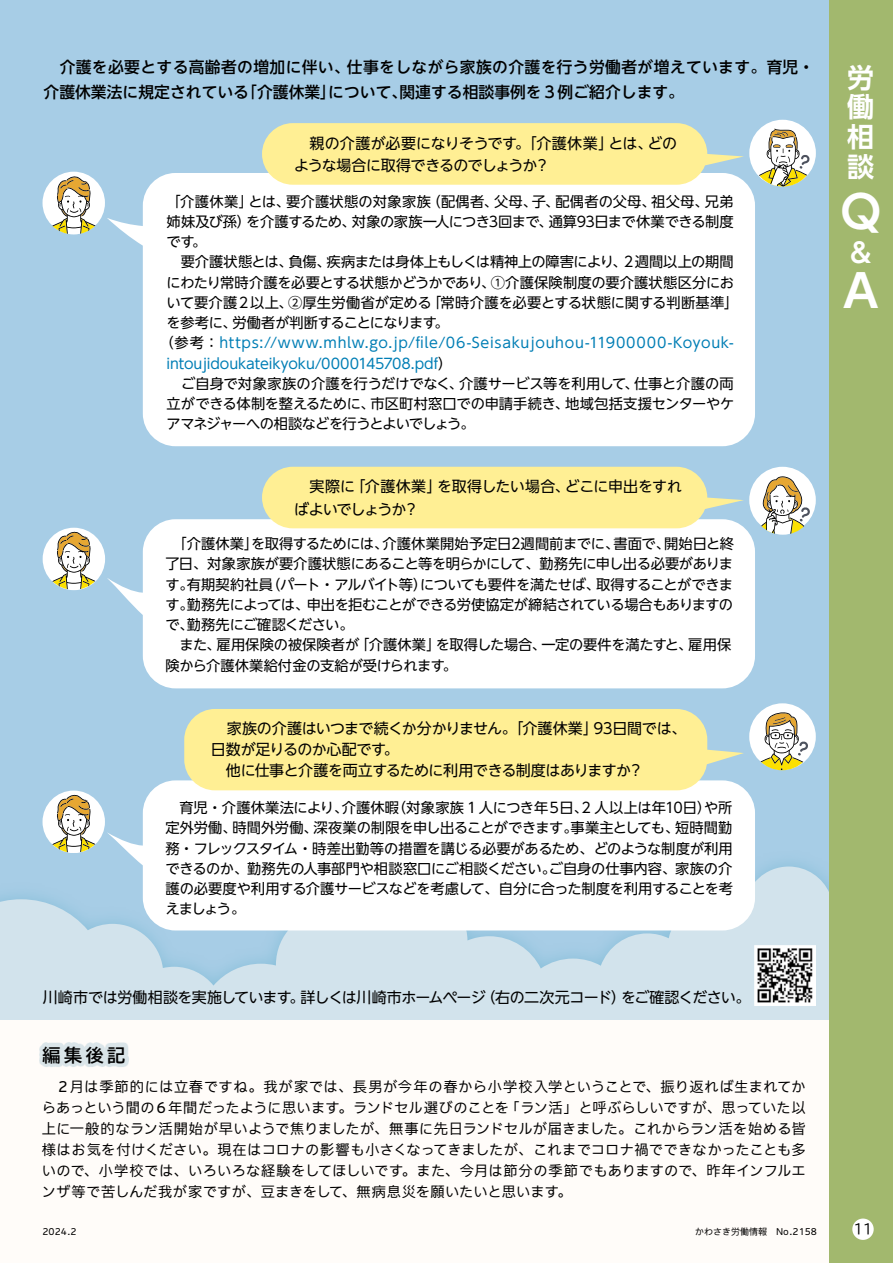
<style>
.page{position:relative;width:893px;height:1263px;background:#fff}
.page>*{position:absolute;margin:0;border:0;box-sizing:border-box;transform-origin:0 0}
.t1{font:700 45px "UD Shin Go NT Pro De";color:#fff}
.t2{font:700 27px/29.7px "UD Shin Go NT Pro De";color:#fff;text-align:justify}
.t3{font:18px "BIZ UDP Gothic Bold";color:#000}
.t4{font:500 15.75px/25.5px "UD Shin Go NT Pro";letter-spacing:.025em;color:#000}
.t5{font:15px/22.5px "UD Shin Go NT Pro";letter-spacing:-.025em;color:#000}
.t6{font:14.25px/20.2px "UD Shin Go NT Pro";letter-spacing:-.02em;color:#000}
.t7{font:100 14.25px/21px "Iwa UCDA Goth Std";letter-spacing:.01em;color:#000;text-align:justify}
.t8{font:14.25px "UD Shin Go NT Pro";color:#000}
.t9{font:14.25px "UD Shin Go NT Pro";letter-spacing:.05em;color:#007eb5}
.t10{font:14.25px "UD Shin Go NT Pro";letter-spacing:.02em;color:#000}
.t11{font:14.25px "UD Shin Go NT Pro";letter-spacing:-.005em;color:#007eb5}
.t12{font:14.25px "UD Shin Go NT Pro";letter-spacing:-.07em;color:#000}
.t13{font:13.5px "BIZ UDP Gothic";color:#000}
.t14{font:100 9px "Iwa UCDA Goth Std";color:#000}
.s1{color:#000}
</style>
<div class="page">
<div style="left:1px;top:0;width:892px;height:1020px;background:#a7cde6"></div>
<svg style="left:1px;top:866px;width:829px;height:397px"></svg>
<div style="left:107px;top:519px;width:648px;height:169px;background:#fff"></div>
<div style="left:107px;top:173px;width:648px;height:273px;background:#fff"></div>
<svg style="left:704px;top:153px;width:40px;height:14px"></svg>
<div style="left:262px;top:123px;width:445px;height:62px;background:#ffef94;border-radius:31px"></div>
<svg style="left:704px;top:497px;width:40px;height:14px"></svg>
<div style="left:262px;top:467px;width:445px;height:61px;background:#ffef94;border-radius:31px"></div>
<svg style="left:107px;top:780px;width:648px;height:150px;background:#f9fbfd"></svg>
<svg style="left:706px;top:749px;width:38px;height:18px"></svg>
<div style="left:184px;top:709px;width:523px;height:81px;background:#ffef94;border-radius:31px"></div>
<div style="left:43px;top:172px;width:62px;height:62px;background:#fff;border-radius:50%"></div>
<div style="left:43px;top:528px;width:62px;height:62px;background:#fff;border-radius:50%"></div>
<svg style="left:43px;top:790px;width:62px;height:63px"></svg>
<svg style="left:45px;top:175px;width:58px;height:59px"></svg>
<svg style="left:45px;top:531px;width:58px;height:59px"></svg>
<svg style="left:45px;top:794px;width:58px;height:59px;background:#d5d3c1"></svg>
<div style="left:749px;top:120px;width:67px;height:66px;background:#fff;border-radius:50%"></div>
<div style="left:749px;top:467px;width:67px;height:66px;background:#fff;border-radius:50%"></div>
<div style="left:749px;top:703px;width:67px;height:67px;background:#fff;border-radius:50%"></div>
<img style="left:755px;top:945px;width:61px;height:61px">
<svg style="left:752px;top:129px;width:62px;height:58px"></svg>
<svg style="left:756px;top:476px;width:54px;height:59px"></svg>
<svg style="left:751px;top:711px;width:61px;height:59px"></svg>
<svg style="left:0;top:0;width:1px;height:1020px"></svg>
<div style="left:39px;top:1042px;width:91px;height:26px;background:#00608c;opacity:.15"></div>
<div style="left:830px;top:0;width:63px;height:1263px;background:#a2b86e"></div>
<div style="left:852px;top:1218px;width:22px;height:22px;background:#fff;border-radius:50%"></div>
<p class="t4" style="left:44px;top:53px;width:772px">　介護を必要とする高齢者の増加に伴い、仕事をしながら家族の介護を行う労働者が増えています。育児・介護休業法に規定されている「介護休業」について、関連する相談事例を３例ご紹介します。</p>
<p class="t5" style="left:294px;top:131px;width:384px">　親の介護が必要になりそうです。「介護休業」とは、どのような場合に取得できるのでしょうか？</p>
<p class="t10" style="left:167px;top:190px;width:569px">「介護休業」とは、要介護状態の対象家族（配偶者、父母、子、配偶者の父母、祖父母、兄弟</p>
<p class="t6" style="left:167px;top:211px;width:569px">姉妹及び孫）を介護するため、対象の家族一人につき3回まで、通算93日まで休業できる制度</p>
<p class="t6" style="left:167px;top:231px;width:41px">です。</p>
<p class="t6" style="left:167px;top:251px;width:569px">　要介護状態とは、負傷、疾病または身体上もしくは精神上の障害により、２週間以上の期間</p>
<p class="t6" style="left:167px;top:272px;width:569px">にわたり常時介護を必要とする状態かどうかであり、①介護保険制度の要介護状態区分にお</p>
<p class="t8" style="left:167px;top:291px;width:573px">いて要介護２以上、②厚生労働省が定める「常時介護を必要とする状態に関する判断基準」</p>
<p class="t6" style="left:167px;top:312px;width:284px">を参考に、労働者が判断することになります。</p>
<p class="t9" style="left:160px;top:331px;width:576px"><span class="s1">（参考：</span>https://www.mhlw.go.jp/file/06-Seisakujouhou-11900000-Koyouk-</p>
<p class="t11" style="left:167px;top:352px;width:287px">intoujidoukateikyoku/0000145708.pdf<span class="s1">）</span></p>
<p class="t8" style="left:167px;top:372px;width:568px">　ご自身で対象家族の介護を行うだけでなく、介護サービス等を利用して、仕事と介護の両</p>
<p class="t6" style="left:167px;top:393px;width:569px">立ができる体制を整えるために、市区町村窓口での申請手続き、地域包括支援センターやケ</p>
<p class="t12" style="left:167px;top:412px;width:309px">アマネジャーへの相談などを行うとよいでしょう。</p>
<p class="t5" style="left:294px;top:475px;width:389px">　実際に「介護休業」を取得したい場合、どこに申出をすればよいでしょうか？</p>
<p class="t6" style="left:165px;top:533px;width:570px">　「介護休業」を取得するためには、介護休業開始予定日2週間前までに、書面で、開始日と終了日、対象家族が要介護状態にあること等を明らかにして、勤務先に申し出る必要があります。有期契約社員（パート・アルバイト等）についても要件を満たせば、取得することができます。勤務先によっては、申出を拒むことができる労使協定が締結されている場合もありますので、勤務先にご確認ください。<br>　また、雇用保険の被保険者が「介護休業」を取得した場合、一定の要件を満たすと、雇用保険から介護休業給付金の支給が受けられます。</p>
<p class="t5" style="left:211px;top:718px;width:477px;line-height:21px;text-indent:16px">家族の介護はいつまで続くか分かりません。「介護休業」93日間では、日数が足りるのか心配です。<br>　他に仕事と介護を両立するために利用できる制度はありますか？</p>
<p class="t6" style="left:165px;top:797px;width:569px;text-align:justify">　育児・介護休業法により、介護休暇（対象家族 1 人につき年５日、2 人以上は年10日）や所定外労働、時間外労働、深夜業の制限を申し出ることができます。事業主としても、短時間勤務・フレックスタイム・時差出勤等の措置を講じる必要があるため、どのような制度が利用できるのか、勤務先の人事部門や相談窓口にご相談ください。ご自身の仕事内容、家族の介護の必要度や利用する介護サービスなどを考慮して、自分に合った制度を利用することを考えましょう。</p>
<p class="t5" style="left:43px;top:986px;width:709px">川崎市では労働相談を実施しています。詳しくは川崎市ホームページ（右の二次元コード）をご確認ください。</p>
<p class="t3" style="left:43px;top:1046px;width:84px">編集後記</p>
<p class="t7" style="left:42px;top:1075px;width:765px;text-indent:14px">２月は季節的には立春ですね。我が家では、長男が今年の春から小学校入学ということで、振り返れば生まれてからあっという間の６年間だったように思います。ランドセル選びのことを「ラン活」と呼ぶらしいですが、思っていた以上に一般的なラン活開始が早いようで焦りましたが、無事に先日ランドセルが届きました。これからラン活を始める皆様はお気を付けください。現在はコロナの影響も小さくなってきましたが、これまでコロナ禍でできなかったことも多いので、小学校では、いろいろな経験をしてほしいです。また、今月は節分の季節でもありますので、昨年インフルエンザ等で苦しんだ我が家ですが、豆まきをして、無病息災を願いたいと思います。</p>
<h2 class="t2" style="left:847px;top:62px;width:28px">労働相談</h2>
<h1 class="t1" style="left:840px;top:175px;width:42px">Q</h1>
<h2 class="t2" style="left:850px;top:237px;width:23px">&amp;</h2>
<h1 class="t1" style="left:843px;top:254px;width:37px">A</h1>
<p class="t14" style="left:43px;top:1225px;width:36px">2024.2</p>
<p class="t14" style="left:695px;top:1225px;width:123px">かわさき労働情報　No.2158</p>
<p class="t13" style="left:854px;top:1222px;width:19px">11</p>
</div>
